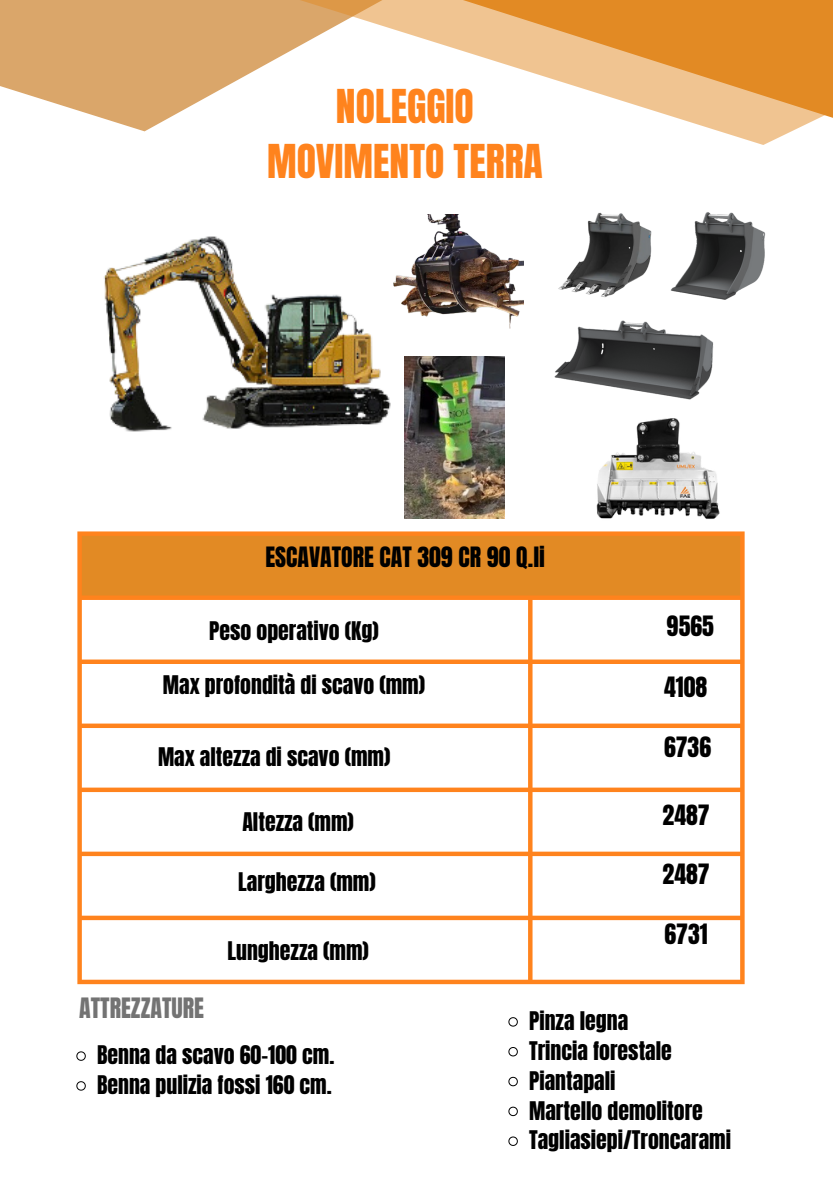
<style>
.page{position:relative;width:833px;height:1182px;background:#fff}
.page>*{position:absolute;margin:0;border:0;box-sizing:border-box;transform-origin:0 0}
.t1{font:39.67px/55.1px "Anton";color:#ff831d;text-align:center}
.t2{font:23.85px "Anton";color:#737373}
.t3{font:23.77px "Anton";color:#000}
.t4{font:21.83px "Anton";color:#000}
</style>
<div class="page">
<svg style="left:77px;top:531px;width:667px;height:453px"></svg>
<img style="left:596px;top:418px;width:124px;height:101px">
<img style="left:104px;top:236px;width:287px;height:196px">
<img style="left:405px;top:357px;width:99px;height:162px">
<svg style="left:0;top:0;width:832px;height:145px"></svg>
<img style="left:670px;top:212px;width:96px;height:88px">
<img style="left:558px;top:212px;width:94px;height:85px">
<img style="left:554px;top:320px;width:160px;height:80px">
<svg style="left:76px;top:1051px;width:10px;height:9px"></svg>
<svg style="left:76px;top:1081px;width:10px;height:9px"></svg>
<svg style="left:508px;top:1017px;width:10px;height:9px"></svg>
<svg style="left:508px;top:1047px;width:10px;height:9px"></svg>
<svg style="left:508px;top:1076px;width:10px;height:10px"></svg>
<svg style="left:508px;top:1106px;width:10px;height:10px"></svg>
<svg style="left:508px;top:1136px;width:10px;height:9px"></svg>
<img style="left:393px;top:214px;width:130px;height:115px">
<p class="t1" style="left:267px;top:79px;width:277px">NOLEGGIO<br>MOVIMENTO TERRA</p>
<p class="t3" style="left:265px;top:539px;width:281px">ESCAVATORE CAT 309 CR 90 Q.li</p>
<p class="t4" style="left:209px;top:615px;width:171px">Peso operativo (Kg)</p>
<h2 class="t4" style="left:163px;top:669px;width:264px">Max profondità di scavo (mm)</h2>
<p class="t4" style="left:158px;top:740px;width:234px">Max altezza di scavo (mm)</p>
<p class="t4" style="left:242px;top:806px;width:113px">Altezza (mm)</p>
<p class="t4" style="left:238px;top:866px;width:139px">Larghezza (mm)</p>
<p class="t4" style="left:227px;top:935px;width:143px">Lunghezza (mm)</p>
<p class="t3" style="left:666px;top:608px;width:49px">9565</p>
<p class="t3" style="left:664px;top:670px;width:45px">4108</p>
<p class="t3" style="left:664px;top:729px;width:49px">6736</p>
<p class="t3" style="left:662px;top:797px;width:49px">2487</p>
<p class="t3" style="left:662px;top:857px;width:49px">2487</p>
<p class="t3" style="left:664px;top:916px;width:45px">6731</p>
<p class="t2" style="left:79px;top:990px;width:126px">ATTREZZATURE</p>
<p class="t4" style="left:97px;top:1039px;width:239px">Benna da scavo 60-100 cm.</p>
<p class="t4" style="left:97px;top:1069px;width:236px">Benna pulizia fossi 160 cm.</p>
<p class="t4" style="left:529px;top:1005px;width:101px">Pinza legna</p>
<p class="t4" style="left:529px;top:1034px;width:144px">Trincia forestale</p>
<p class="t4" style="left:529px;top:1064px;width:88px">Piantapali</p>
<p class="t4" style="left:529px;top:1094px;width:175px">Martello demolitore</p>
<p class="t4" style="left:529px;top:1124px;width:203px">Tagliasiepi/Troncarami</p>
</div>
